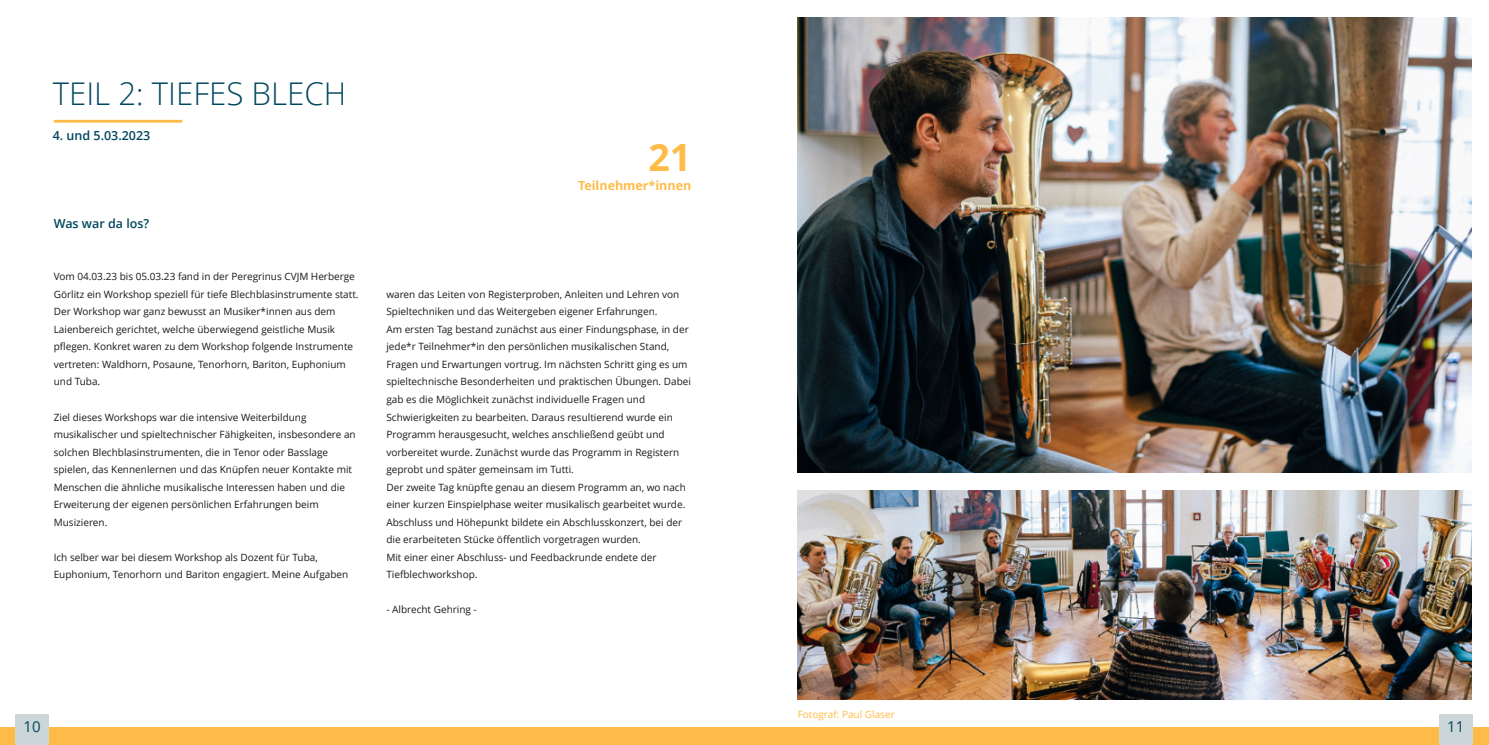
<style>
.page{position:relative;width:1489px;height:745px;background:#fff}
.page>*{position:absolute;margin:0;border:0;box-sizing:border-box;transform-origin:0 0}
.t1{font:700 37.5px "Open Sans";color:#ffbb48}
.t2{font:300 31.25px "Open Sans";color:#00475e}
.t3{font:15px "Open Sans";color:#00475e}
.t4{font:600 12.5px "Open Sans";color:#00475e}
.t5{font:700 12.5px "Open Sans";color:#ffbb48}
.t6{font:10px/17.5px "Open Sans";color:#1a1a18}
.t7{font:10px "Open Sans";color:#ffbb48}
</style>
<div class="page">
<div style="left:0;top:726px;width:744px;height:18px;background:#ffbb48"></div>
<div style="left:15px;top:713px;width:34px;height:31px;background:#ccd6d9"></div>
<div style="left:744px;top:726px;width:744px;height:18px;background:#ffbb48"></div>
<div style="left:1438px;top:713px;width:34px;height:31px;background:#ccd6d9"></div>
<hr style="left:54px;top:120px;width:128px;height:3px;background:#ffbb48">
<img style="left:797px;top:490px;width:673px;height:209px">
<img style="left:797px;top:18px;width:673px;height:454px">
<h2 class="t2" style="left:53px;top:81px;width:295px">TEIL 2: TIEFES BLECH</h2>
<p class="t4" style="left:53px;top:130px;width:99px">4. und 5.03.2023</p>
<p class="t4" style="left:54px;top:218px;width:97px">Was war da los?</p>
<p class="t6" style="left:54px;top:269px;width:306px">Vom 04.03.23 bis 05.03.23 fand in der Peregrinus CVJM Herberge Görlitz ein Workshop speziell für tiefe Blechblasinstrumente statt.<br>Der Workshop war ganz bewusst an Musiker*innen aus dem Laienbereich gerichtet, welche überwiegend geistliche Musik pflegen. Konkret waren zu dem Workshop folgende Instrumente vertreten: Waldhorn, Posaune, Tenorhorn, Bariton, Euphonium und Tuba.</p>
<p class="t6" style="left:54px;top:409px;width:303px">Ziel dieses Workshops war die intensive Weiterbildung musikalischer und spieltechnischer Fähigkeiten, insbesondere an solchen Blechblasinstrumenten, die in Tenor oder Basslage spielen, das Kennenlernen und das Knüpfen neuer Kontakte mit Menschen die ähnliche musikalische Interessen haben und die Erweiterung der eigenen persönlichen Erfahrungen beim Musizieren.</p>
<p class="t6" style="left:54px;top:549px;width:296px">Ich selber war bei diesem Workshop als Dozent für Tuba,<br>Euphonium, Tenorhorn und Bariton engagiert. Meine Aufgaben</p>
<h1 class="t1" style="left:648px;top:142px;width:44px">21</h1>
<p class="t5" style="left:578px;top:180px;width:115px">Teilnehmer*innen</p>
<p class="t6" style="left:386px;top:286px;width:306px">waren das Leiten von Registerproben, Anleiten und Lehren von Spieltechniken und das Weitergeben eigener Erfahrungen.<br>Am ersten Tag bestand zunächst aus einer Findungsphase, in der jede*r Teilnehmer*in den persönlichen musikalischen Stand, Fragen und Erwartungen vortrug. Im nächsten Schritt ging es um spieltechnische Besonderheiten und praktischen Übungen. Dabei gab es die Möglichkeit zunächst individuelle Fragen und Schwierigkeiten zu bearbeiten. Daraus resultierend wurde ein Programm herausgesucht, welches anschließend geübt und vorbereitet wurde. Zunächst wurde das Programm in Registern geprobt und später gemeinsam im Tutti.<br>Der zweite Tag knüpfte genau an diesem Programm an, wo nach einer kurzen Einspielphase weiter musikalisch gearbeitet wurde.<br>Abschluss und Höhepunkt bildete ein Abschlusskonzert, bei der die erarbeiteten Stücke öffentlich vorgetragen wurden.<br>Mit einer einer Abschluss- und Feedbackrunde endete der Tiefblechworkshop.</p>
<p class="t6" style="left:386px;top:601px;width:92px">- Albrecht Gehring -</p>
<p class="t7" style="left:797px;top:710px;width:99px">Fotograf: Paul Glaser</p>
<h3 class="t3" style="left:23px;top:720px;width:19px">10</h3>
<h3 class="t3" style="left:1446px;top:720px;width:19px">11</h3>
</div>
